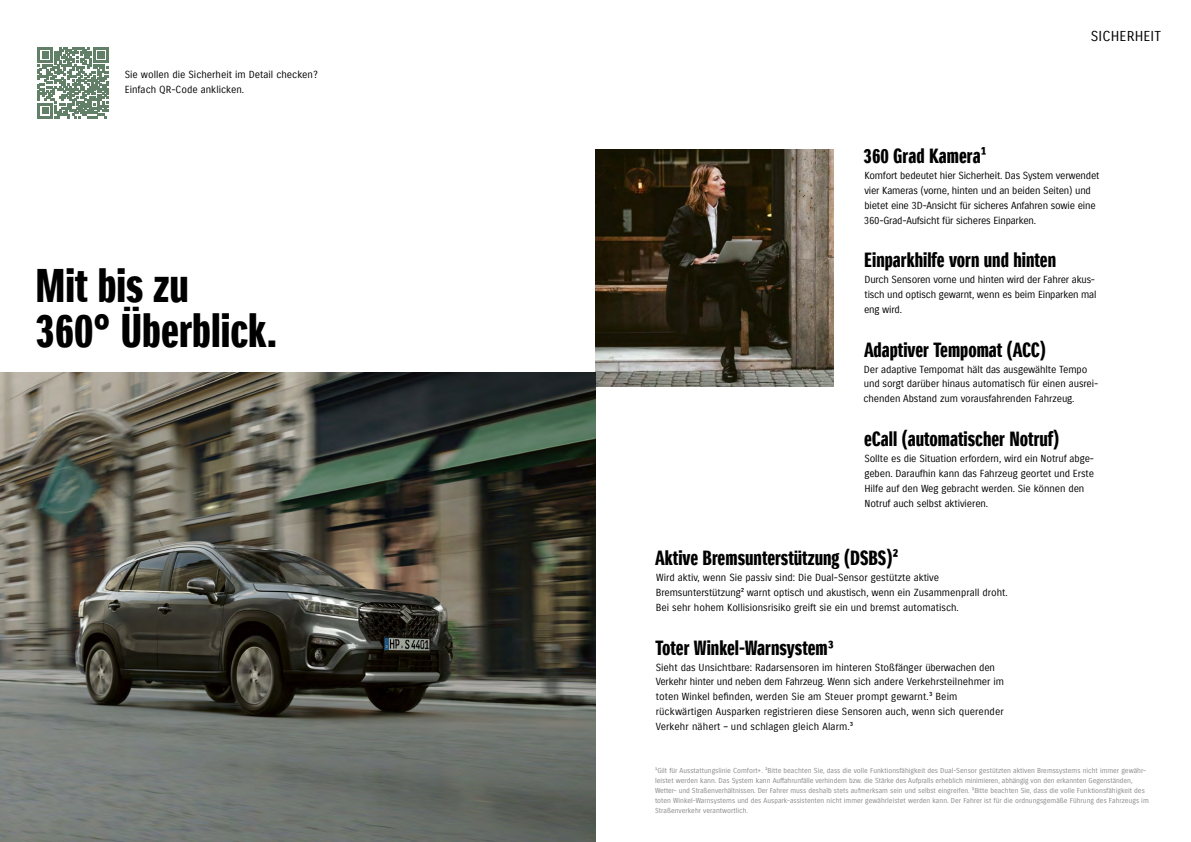
<style>
.page{position:relative;width:1191px;height:842px;background:#fff}
.page>*{position:absolute;margin:0;border:0;box-sizing:border-box;transform-origin:0 0}
.t1{font:46px/44.7px "Suzuki PRO Headline";color:#000}
.t2{font:20px "Suzuki PRO Headline";color:#000}
.t3{font:14px "Suzuki PRO Regular";letter-spacing:.01em;color:#000}
.t4{font:10px/14.9px "Suzuki PRO Regular";letter-spacing:-.01em;color:#000}
.t5{font:7px/9.9px "Suzuki PRO Regular";color:#878888}
</style>
<div class="page">
<img style="left:595px;top:149px;width:238px;height:238px">
<img style="left:0;top:372px;width:595px;height:470px">
<svg style="left:38px;top:47px;width:70px;height:71px"></svg>
<p class="t4" style="left:125px;top:67px;width:195px">Sie wollen die Sicherheit im Detail checken?<br>Einfach QR-Code anklicken.</p>
<h1 class="t1" style="left:35px;top:264px;width:243px">Mit bis zu<br>360° Überblick.</h1>
<h2 class="t2" style="left:863px;top:144px;width:124px">360 Grad Kamera¹</h2>
<h3 class="t3" style="left:1090px;top:28px;width:72px">SICHERHEIT</h3>
<p class="t4" style="left:864px;top:168px;width:237px">Komfort bedeutet hier Sicherheit. Das System verwendet vier Kameras (vorne, hinten und an beiden Seiten) und bietet eine 3D-Ansicht für sicheres Anfahren sowie eine 360-Grad-Aufsicht für sicheres Einparken.</p>
<h2 class="t2" style="left:864px;top:248px;width:193px">Einparkhilfe vorn und hinten</h2>
<p class="t4" style="left:864px;top:272px;width:234px">Durch Sensoren vorne und hinten wird der Fahrer akus&shy;tisch und optisch gewarnt, wenn es beim Einparken mal eng wird.</p>
<h2 class="t2" style="left:864px;top:338px;width:183px">Adaptiver Tempomat (ACC)</h2>
<p class="t4" style="left:863px;top:362px;width:236px">Der adaptive Tempomat hält das ausgewählte Tempo und sorgt darüber hinaus automatisch für einen ausrei&shy;chenden Abstand zum vorausfahrenden Fahrzeug.</p>
<h2 class="t2" style="left:864px;top:427px;width:196px">eCall (automatischer Notruf)</h2>
<p class="t4" style="left:864px;top:451px;width:231px">Sollte es die Situation erfordern, wird ein Notruf abge&shy;geben. Daraufhin kann das Fahrzeug geortet und Erste Hilfe auf den Weg gebracht werden. Sie können den Notruf auch selbst aktivieren.</p>
<h2 class="t2" style="left:655px;top:546px;width:245px">Aktive Bremsunterstützung (DSBS)²</h2>
<p class="t4" style="left:656px;top:570px;width:353px">Wird aktiv, wenn Sie passiv sind: Die Dual-Sensor gestützte aktive<br>Bremsunterstützung² warnt optisch und akustisch, wenn ein Zusammenprall droht.<br>Bei sehr hohem Kollisionsrisiko greift sie ein und bremst automatisch.</p>
<h2 class="t2" style="left:655px;top:635px;width:180px">Toter Winkel-Warnsystem3</h2>
<p class="t4" style="left:655px;top:660px;width:350px">Sieht das Unsichtbare: Radarsensoren im hinteren Stoßfänger überwachen den Verkehr hinter und neben dem Fahrzeug. Wenn sich andere Verkehrsteilnehmer im toten Winkel befinden, werden Sie am Steuer prompt gewarnt.³ Beim rückwärtigen Ausparken registrieren diese Sensoren auch, wenn sich querender Verkehr nähert – und schlagen gleich Alarm.³</p>
<p class="t5" style="left:655px;top:765px;width:495px">¹Gilt für Ausstattungslinie Comfort+. ²Bitte beachten Sie, dass die volle Funktionsfähigkeit des Dual-Sensor gestützten aktiven Bremssystems nicht immer gewähr&shy;leistet werden kann. Das System kann Auffahrunfälle verhindern bzw. die Stärke des Aufpralls erheblich minimieren, abhängig von den erkannten Gegenständen, Wetter- und Straßenverhältnissen. Der Fahrer muss deshalb stets aufmerksam sein und selbst eingreifen. ³Bitte beachten Sie, dass die volle Funktionsfähigkeit des toten Winkel-Warnsystems und des Auspark-assistenten nicht immer gewährleistet werden kann. Der Fahrer ist für die ordnungsgemäße Führung des Fahrzeugs im Straßenverkehr verantwortlich.</p>
</div>
